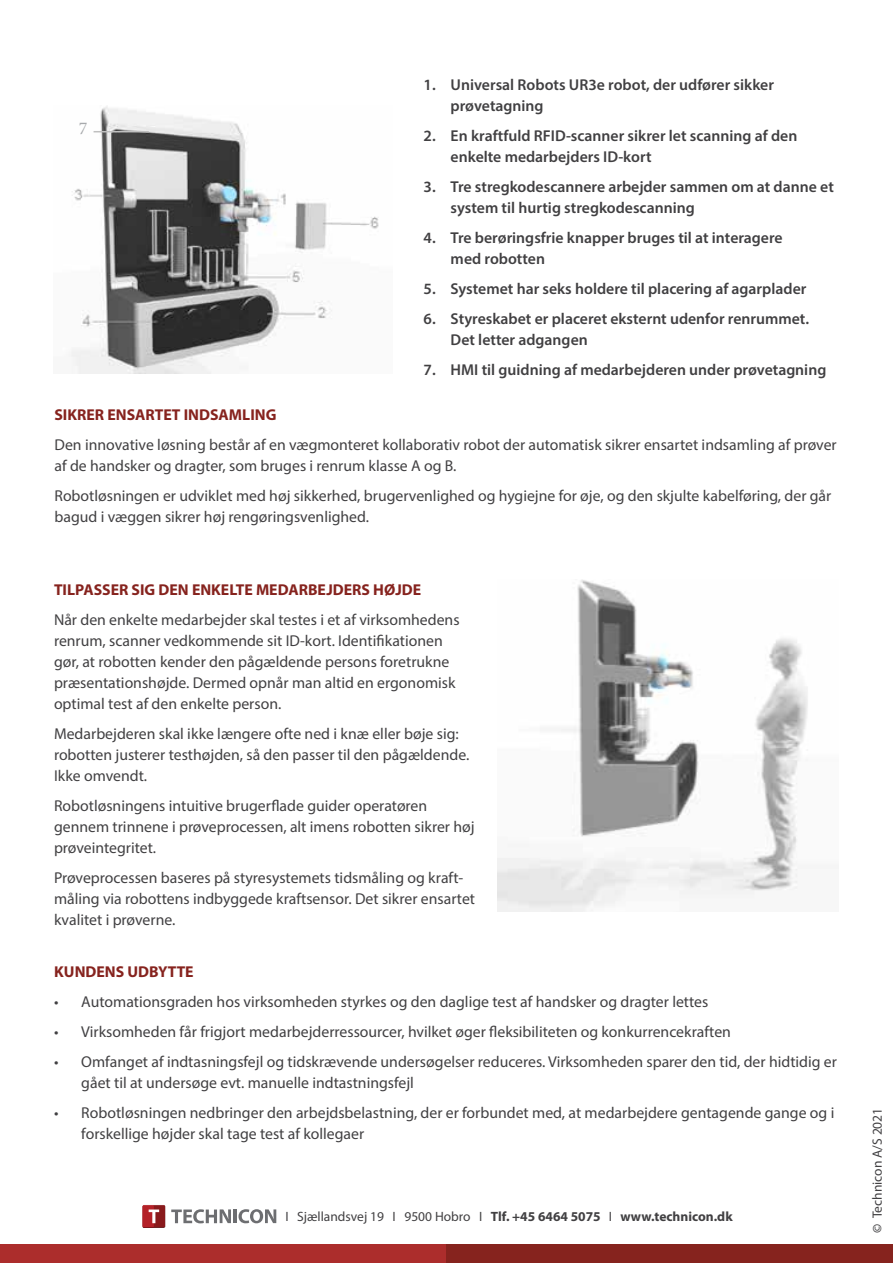
<style>
.page{position:relative;width:893px;height:1263px;background:#fff}
.page>*{position:absolute;margin:0;border:0;box-sizing:border-box;transform-origin:0 0}
.t1{font:18px "Minion Pro";color:#a7a9ac}
.t2{font:15.75px/21px "Myriad Pro";color:#414042}
.t3{font:600 15.75px/21px "Myriad Pro";color:#414042}
.t4{font:700 15.75px "Myriad Pro";color:#86231e}
.t5{font:700 13.5px "Myriad Pro";color:#414042}
.t6{font:13.5px "Myriad Pro";color:#414042}
.s1{font-weight:400}
.s2{font-weight:600}
</style>
<div class="page">
<div style="left:0;top:1244px;width:447px;height:19px;background:#ac2d2c"></div>
<div style="left:446px;top:1244px;width:447px;height:19px;background:#86231e"></div>
<svg style="left:171px;top:1209px;width:60px;height:14px"></svg>
<hr style="left:234px;top:1209px;width:3px;height:14px;background:#6d6e71">
<svg style="left:239px;top:1209px;width:37px;height:14px"></svg>
<div style="left:142px;top:1205px;width:23px;height:23px;background:#891a1c"></div>
<svg style="left:142px;top:1205px;width:17px;height:23px"></svg>
<img style="left:71px;top:106px;width:308px;height:267px">
<img style="left:497px;top:579px;width:311px;height:332px">
<hr style="left:94px;top:131px;width:55px;height:1px;background:#c0c0c0">
<p class="t1" style="left:79px;top:116px;width:10px">7</p>
<p class="t3" style="left:451px;top:74px;width:325px;text-indent:-27px">1. Universal Robots UR3e robot, der udfører sikker prøvetagning</p>
<p class="t3" style="left:451px;top:125px;width:348px;text-indent:-27px">2. En kraftfuld RFID-scanner sikrer let scanning af den enkelte medarbejders ID-kort</p>
<p class="t3" style="left:451px;top:176px;width:385px;text-indent:-27px">3. Tre stregkodescannere arbejder sammen om at danne et system til hurtig stregkodescanning</p>
<p class="t3" style="left:451px;top:227px;width:334px;text-indent:-27px">4. Tre berøringsfrie knapper bruges til at interagere med robotten</p>
<p class="t3" style="left:424px;top:278px;width:384px">5. Systemet har seks holdere til placering af agarplader</p>
<p class="t3" style="left:451px;top:308px;width:360px;text-indent:-27px">6. Styreskabet er placeret eksternt udenfor renrummet.<br>Det letter adgangen</p>
<p class="t3" style="left:424px;top:359px;width:404px">7. HMI til guidning af medarbejderen under prøvetagning</p>
<p class="t4" style="left:54px;top:404px;width:223px">SIKRER ENSARTET INDSAMLING</p>
<p class="t2" style="left:54px;top:434px;width:784px">Den innovative løsning består af en vægmonteret kollaborativ robot der automatisk sikrer ensartet indsamling af prøver af de handsker og dragter, som bruges i renrum klasse A og B.</p>
<p class="t2" style="left:54px;top:485px;width:778px">Robotløsningen er udviklet med høj sikkerhed, brugervenlighed og hygiejne for øje, og den skjulte kabelføring, der går bagud i væggen sikrer høj rengøringsvenlighed.</p>
<p class="t4" style="left:54px;top:579px;width:369px">TILPASSER SIG DEN ENKELTE MEDARBEJDERS HØJDE</p>
<p class="t2" style="left:54px;top:609px;width:407px">Når den enkelte medarbejder skal testes i et af virksomhedens renrum, scanner vedkommende sit ID-kort. Identifikationen gør, at robotten kender den pågældende persons foretrukne præsentationshøjde. Dermed opnår man altid en ergonomisk optimal test af den enkelte person.</p>
<p class="t2" style="left:54px;top:723px;width:417px">Medarbejderen skal ikke længere ofte ned i knæ eller bøje sig: robotten justerer testhøjden, så den passer til den pågældende.<br>Ikke omvendt.</p>
<p class="t2" style="left:54px;top:795px;width:422px">Robotløsningens intuitive brugerflade guider operatøren gennem trinnene i prøveprocessen, alt imens robotten sikrer høj prøveintegritet.</p>
<p class="t2" style="left:54px;top:867px;width:423px">Prøveprocessen baseres på styresystemets tidsmåling og kraft&shy;måling via robottens indbyggede kraftsensor. Det sikrer ensartet kvalitet i prøverne.</p>
<p class="t4" style="left:54px;top:961px;width:141px">KUNDENS UDBYTTE</p>
<p class="t2" style="left:54px;top:990px;width:656px">• Automationsgraden hos virksomheden styrkes og den daglige test af handsker og dragter lettes</p>
<p class="t2" style="left:54px;top:1020px;width:678px">• Virksomheden får frigjort medarbejderressourcer, hvilket øger fleksibiliteten og konkurrencekraften</p>
<p class="t2" style="left:81px;top:1050px;width:757px;text-indent:-27px">• Omfanget af indtasningsfejl og tidskrævende undersøgelser reduceres. Virksomheden sparer den tid, der hidtidig er gået til at undersøge evt. manuelle indtastningsfejl</p>
<p class="t2" style="left:81px;top:1101px;width:755px;text-indent:-27px">• Robotløsningen nedbringer den arbejdsbelastning, der er forbundet med, at medarbejdere gentagende gange og i forskellige højder skal tage test af kollegaer</p>
<p class="t5" style="left:285px;top:1207px;width:449px"><span class="s1">I Sjællandsvej 19 I 9500 Hobro I</span> Tlf. +45 6464 5075 <span class="s1">I</span> www.technicon.dk</p>
<p class="t6" style="left:869px;top:1233px;width:127px;rotate:-90deg"><span class="s2">©</span> Technicon A/S 2021</p>
</div>
